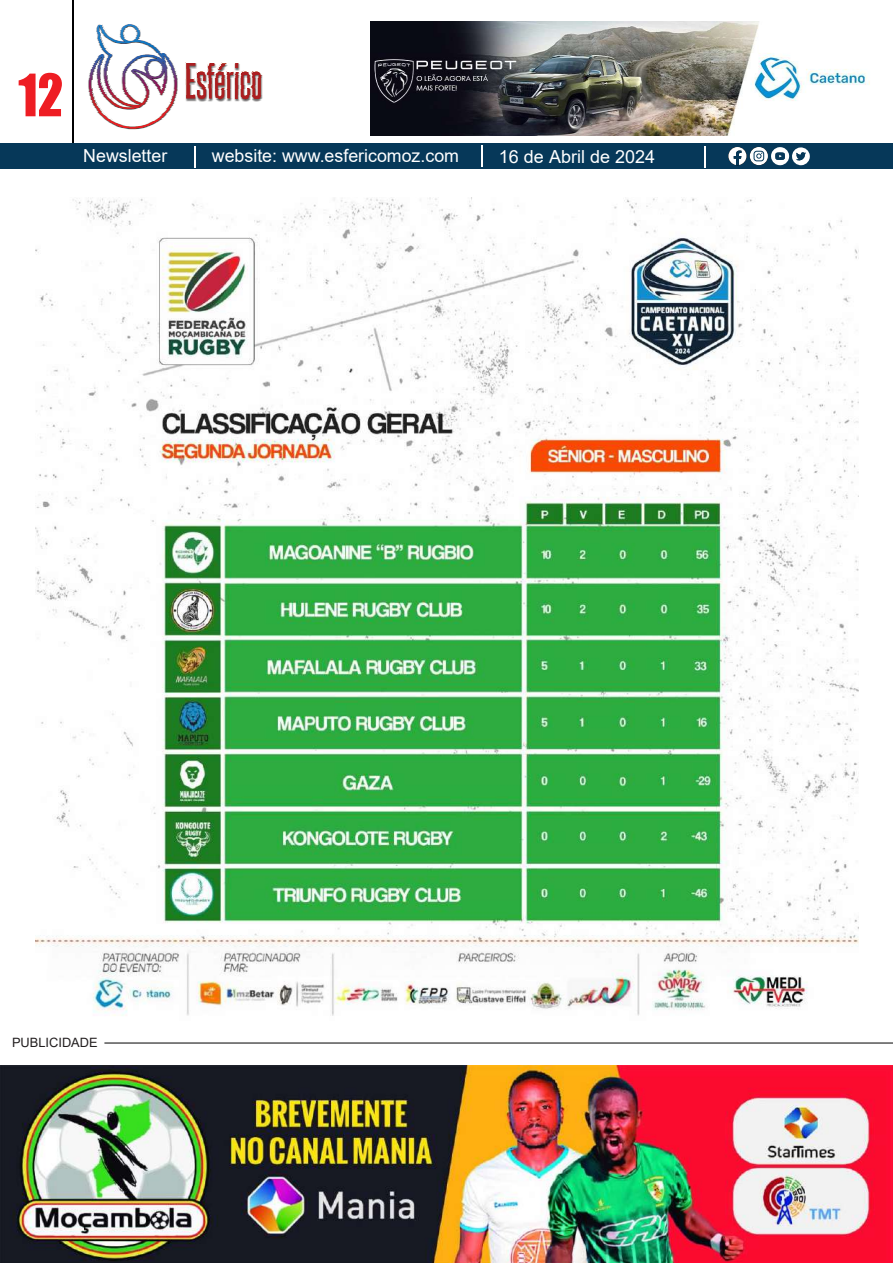
<style>
.page{position:relative;width:893px;height:1263px;background:#fff}
.page>*{position:absolute;margin:0;border:0;box-sizing:border-box;transform-origin:0 0}
.t1{font:54px "Impact";color:#ee1d23;scale:.94 1}
.t2{font:18px "Arial";color:#fff}
.t3{font:12.9px "Arial";color:#231f20}
</style>
<div class="page">
<div style="left:0;top:144px;width:893px;height:25px;background:#063859"></div>
<hr style="left:704px;top:146px;width:2px;height:22px;background:#fff">
<svg style="left:194px;top:146px;width:1px;height:22px"></svg>
<svg style="left:728px;top:147px;width:18px;height:18px"></svg>
<svg style="left:750px;top:147px;width:18px;height:18px"></svg>
<svg style="left:753px;top:151px;width:11px;height:10px"></svg>
<svg style="left:481px;top:146px;width:1px;height:21px"></svg>
<svg style="left:771px;top:147px;width:39px;height:19px"></svg>
<hr style="left:73px;top:0;width:1px;height:142px;background:#000001">
<svg style="left:88px;top:24px;width:175px;height:106px"></svg>
<img style="left:371px;top:21px;width:499px;height:114px">
<img style="left:0;top:1065px;width:893px;height:198px">
<hr style="left:104px;top:1043px;width:789px;height:1px;background:#000001">
<img style="left:36px;top:197px;width:823px;height:819px">
<h1 class="t1" style="left:18px;top:53px;width:49px">12</h1>
<p class="t2" style="left:83px;top:143px;width:86px">Newsletter</p>
<p class="t2" style="left:212px;top:143px;width:249px">website: www.esfericomoz.com</p>
<p class="t2" style="left:499px;top:144px;width:158px">16 de Abril de 2024</p>
<p class="t3" style="left:12px;top:1034px;width:87px">PUBLICIDADE</p>
</div>
